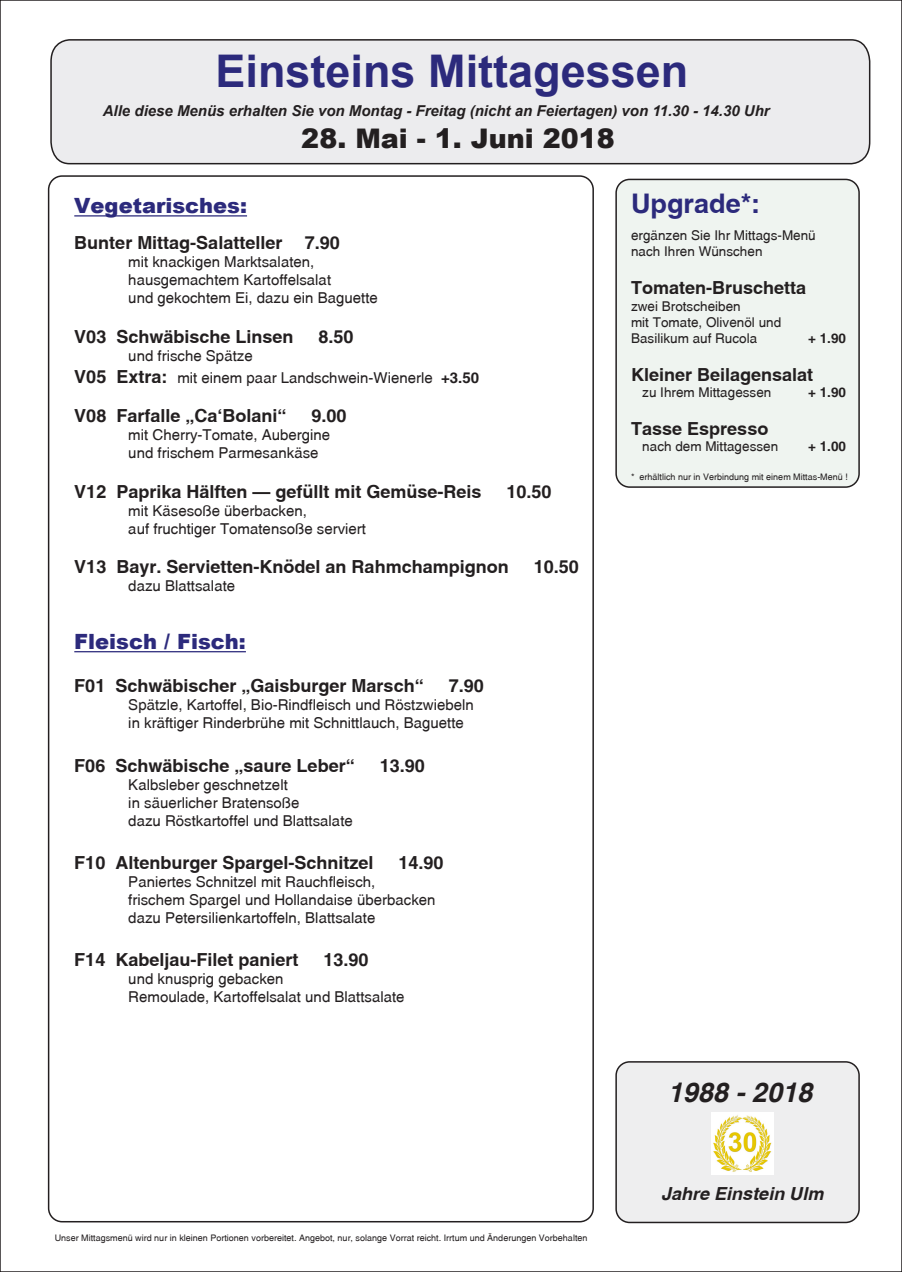
<style>
.page{position:relative;width:902px;height:1272px;background:#fff}
.page>*{position:absolute;margin:0;border:0;box-sizing:border-box;transform-origin:0 0}
.t1{font:700 45px "Arial";color:#2c2a7c}
.t2{font:900 27px "Arial";color:#231f20}
.t3{font:700 27px "Swansea";color:#2c2a7c}
.t4{font:italic 700 27px "Swansea";color:#231f20}
.t5{font:900 21px "Arial";color:#2c2a7c}
.t6{font:700 18px "Swansea";color:#231f20}
.t7{font:italic 700 18px "Swansea";color:#231f20}
.t8{font:15px/18px "Swansea";color:#231f20}
.t9{font:italic 700 15px "Arial";color:#231f20}
.t10{font:13.5px/16.2px "Swansea";color:#231f20}
.t11{font:700 13.5px "Swansea";color:#231f20}
.t12{font:9px "Swansea";color:#231f20}
.s1{font-weight:700;font-size:18px}
.s2{font-weight:700}
</style>
<div class="page">
<div style="left:50px;top:39px;width:821px;height:126px;background:#ececee"></div>
<div style="left:616px;top:179px;width:243px;height:308px;background:#eff4f0;border-radius:14px"></div>
<div style="left:615px;top:179px;width:244px;height:309px;border:2px solid #231f20;border-radius:14px"></div>
<div style="left:616px;top:1061px;width:243px;height:161px;background:#eeeeef;border-radius:14px"></div>
<div style="left:615px;top:1061px;width:244px;height:162px;border:2px solid #231f20;border-radius:14px"></div>
<hr style="left:74px;top:215px;width:173px;height:1px;background:#2c2a7c">
<hr style="left:74px;top:651px;width:172px;height:1px;background:#2c2a7c">
<img style="left:711px;top:1112px;width:62px;height:62px">
<h1 class="t1" style="left:215px;top:41px;width:474px">Einsteins Mittagessen</h1>
<p class="t9" style="left:103px;top:101px;width:668px">Alle diese Menüs erhalten Sie von Montag - Freitag (nicht an Feiertagen) von 11.30 - 14.30 Uhr</p>
<h2 class="t2" style="left:301px;top:119px;width:315px">28. Mai - 1. Juni 2018</h2>
<h3 class="t5" style="left:74px;top:190px;width:174px">Vegetarisches:</h3>
<p class="t6" style="left:74px;top:232px;width:267px">Bunter Mittag-Salatteller 7.90</p>
<p class="t8" style="left:128px;top:253px;width:251px">mit knackigen Marktsalaten, hausgemachtem Kartoffelsalat<br>und gekochtem Ei, dazu ein Baguette</p>
<p class="t6" style="left:74px;top:325px;width:221px">V03 Schwäbische Linsen</p>
<p class="t6" style="left:318px;top:325px;width:37px">8.50</p>
<p class="t8" style="left:74px;top:345px;width:406px;line-height:21.6px;text-indent:54px">und frische Spätze<br><span class="s1">V05 Extra:</span> mit einem paar Landschwein-Wienerle <span class="s2">+3.50</span></p>
<p class="t6" style="left:74px;top:405px;width:214px">V08 Farfalle „Ca‘Bolani“</p>
<p class="t6" style="left:311px;top:405px;width:37px">9.00</p>
<p class="t8" style="left:128px;top:426px;width:203px">mit Cherry-Tomate, Aubergine und frischem Parmesankäse</p>
<p class="t6" style="left:74px;top:480px;width:409px">V12 Paprika Hälften – gefüllt mit Gemüse-Reis</p>
<p class="t6" style="left:506px;top:480px;width:47px">10.50</p>
<p class="t8" style="left:128px;top:501px;width:239px">mit Käsesoße überbacken,<br>auf fruchtiger Tomatensoße serviert</p>
<p class="t6" style="left:74px;top:556px;width:436px">V13 Bayr. Servietten-Knödel an Rahmchampignon</p>
<p class="t6" style="left:533px;top:556px;width:47px">10.50</p>
<p class="t8" style="left:128px;top:577px;width:108px">dazu Blattsalate</p>
<h3 class="t5" style="left:74px;top:626px;width:173px">Fleisch / Fisch:</h3>
<p class="t6" style="left:74px;top:675px;width:351px">F01 Schwäbischer „Gaisburger Marsch“</p>
<p class="t6" style="left:448px;top:675px;width:37px">7.90</p>
<p class="t8" style="left:128px;top:696px;width:347px">Spätzle, Kartoffel, Bio-Rindfleisch und Röstzwiebeln in kräftiger Rinderbrühe mit Schnittlauch, Baguette</p>
<p class="t6" style="left:74px;top:754px;width:282px">F06 Schwäbische „saure Leber“</p>
<p class="t6" style="left:379px;top:754px;width:47px">13.90</p>
<p class="t8" style="left:128px;top:775px;width:226px">Kalbsleber geschnetzelt<br>in säuerlicher Bratensoße<br>dazu Röstkartoffel und Blattsalate</p>
<p class="t6" style="left:74px;top:851px;width:301px">F10 Altenburger Spargel-Schnitzel</p>
<p class="t6" style="left:398px;top:851px;width:47px">14.90</p>
<p class="t8" style="left:128px;top:872px;width:309px">Paniertes Schnitzel mit Rauchfleisch, frischem Spargel und Hollandaise überbacken dazu Petersilienkartoffeln, Blattsalate</p>
<p class="t6" style="left:74px;top:948px;width:226px">F14 Kabeljau-Filet paniert</p>
<p class="t6" style="left:323px;top:948px;width:47px">13.90</p>
<p class="t8" style="left:128px;top:969px;width:278px">und knusprig gebacken<br>Remoulade, Kartoffelsalat und Blattsalate</p>
<p class="t12" style="left:55px;top:1232px;width:534px">Unser Mittagsmenü wird nur in kleinen Portionen vorbereitet. Angebot, nur, solange Vorrat reicht. Irrtum und Änderungen Vorbehalten</p>
<h2 class="t3" style="left:631px;top:187px;width:131px">Upgrade*:</h2>
<p class="t10" style="left:631px;top:227px;width:186px">ergänzen Sie Ihr Mittags-Menü nach Ihren Wünschen</p>
<p class="t6" style="left:631px;top:277px;width:177px">Tomaten-Bruschetta</p>
<p class="t10" style="left:631px;top:297px;width:152px">zwei Brotscheiben<br>mit Tomate, Olivenöl und<br>Basilikum auf Rucola</p>
<p class="t11" style="left:808px;top:330px;width:39px">+ 1.90</p>
<p class="t6" style="left:631px;top:363px;width:184px">Kleiner Beilagensalat</p>
<p class="t10" style="left:642px;top:384px;width:131px">zu Ihrem Mittagessen</p>
<p class="t11" style="left:808px;top:384px;width:39px">+ 1.90</p>
<p class="t6" style="left:631px;top:417px;width:139px">Tasse Espresso</p>
<p class="t10" style="left:642px;top:438px;width:137px">nach dem Mittagessen</p>
<p class="t11" style="left:808px;top:438px;width:39px">+ 1.00</p>
<p class="t12" style="left:631px;top:471px;width:218px">* erhältlich nur in Verbindung mit einem Mittas-Menü !</p>
<h2 class="t4" style="left:667px;top:1076px;width:146px">1988 - 2018</h2>
<p class="t7" style="left:661px;top:1182px;width:164px">Jahre Einstein Ulm</p>
</div>
